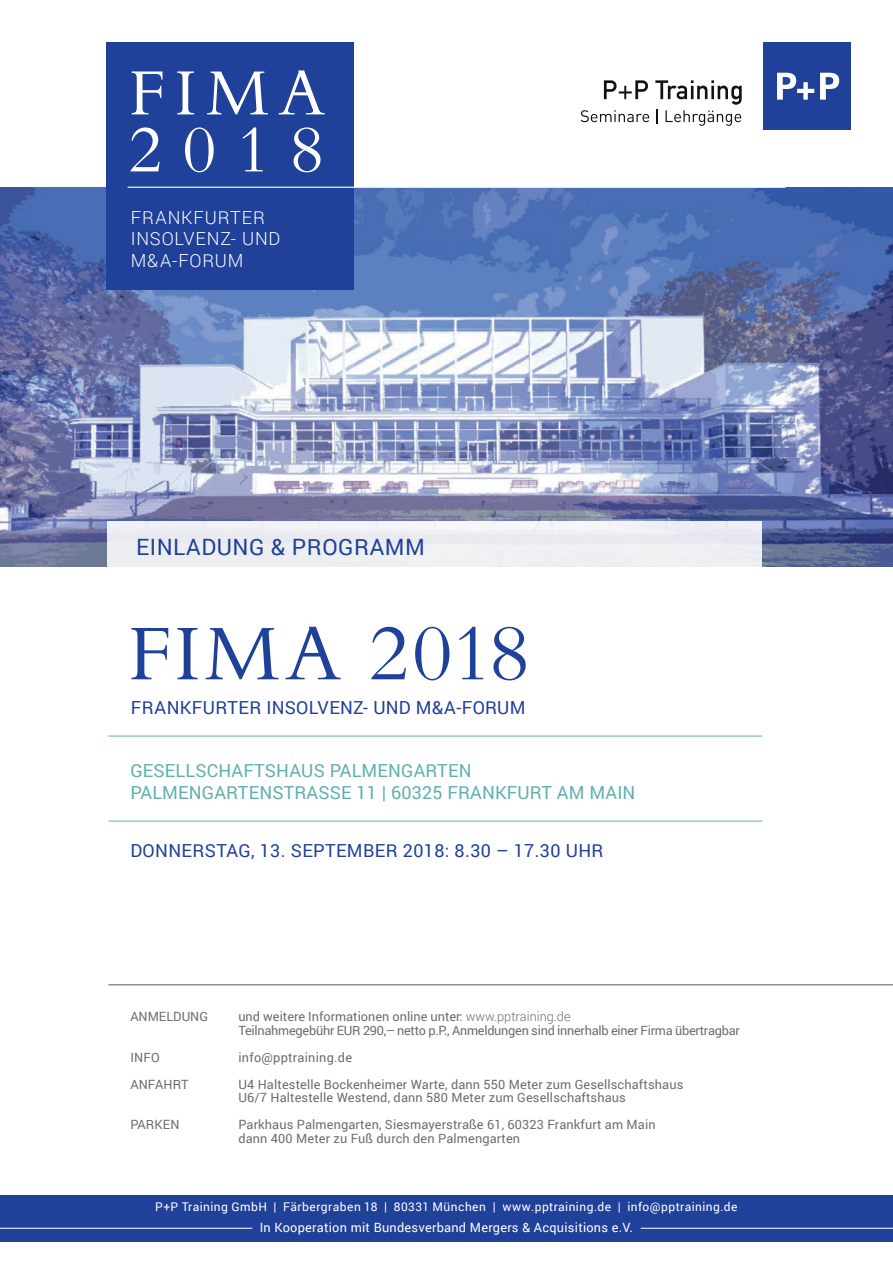
<style>
.page{position:relative;width:893px;height:1263px;background:#fff}
.page>*{position:absolute;margin:0;border:0;box-sizing:border-box;transform-origin:0 0}
.t1{font:82.5px "Bembo Std";letter-spacing:.03em;color:#20419a}
.t2{font:69px/57px "Bembo Std";letter-spacing:.21em;color:#fff}
.t3{font:22.5px "Roboto";letter-spacing:.025em;color:#20419a}
.t4{font:18px "Roboto";letter-spacing:.02em;color:#20419a}
.t5{font:18px/21.6px "Roboto";letter-spacing:.01em;color:#60afb1}
.t6{font:300 18px/21.6px "Roboto";letter-spacing:.045em;color:#fff}
.t7{font:12.75px/13.5px "Roboto";letter-spacing:.01em;color:#6c6d70}
.t8{font:12.75px/13.5px "Roboto";letter-spacing:-.02em;color:#6c6d70}
.t9{font:12.75px "Roboto";letter-spacing:.02em;color:#fff}
.t10{font:12px "Roboto";letter-spacing:.035em;color:#fff}
.s1{font-weight:300}
</style>
<div class="page">
<div style="left:0;top:1195px;width:893px;height:47px;background:#20419a"></div>
<img style="left:0;top:187px;width:893px;height:380px">
<div style="left:106px;top:43px;width:248px;height:247px;background:#20419a"></div>
<div style="left:108px;top:522px;width:654px;height:48px;background:#edeef2"></div>
<hr style="left:108px;top:736px;width:654px;height:1px;background:#60afb1">
<hr style="left:108px;top:821px;width:654px;height:1px;background:#60afb1">
<hr style="left:108px;top:984px;width:785px;height:1px;background:#57585a">
<hr style="left:128px;top:187px;width:658px;height:1px;background:#fff">
<hr style="left:641px;top:1228px;width:252px;height:1px;background:#fff">
<hr style="left:0;top:1228px;width:252px;height:1px;background:#fff">
<div style="left:763px;top:43px;width:87px;height:87px;background:#20419a"></div>
<svg style="left:777px;top:73px;width:37px;height:27px"></svg>
<svg style="left:820px;top:73px;width:19px;height:27px"></svg>
<svg style="left:604px;top:80px;width:44px;height:19px"></svg>
<svg style="left:581px;top:110px;width:68px;height:12px"></svg>
<svg style="left:655px;top:80px;width:87px;height:46px"></svg>
<h2 class="t2" style="left:129px;top:63px;width:198px">FIMA<br>2018</h2>
<h3 class="t6" style="left:131px;top:206px;width:151px">FRANKFURTER<br>INSOLVENZ- UND<br>M&amp;A-FORUM</h3>
<h3 class="t3" style="left:136px;top:531px;width:290px">EINLADUNG &amp; PROGRAMM</h3>
<h1 class="t1" style="left:128px;top:605px;width:403px">FIMA 2018</h1>
<h3 class="t4" style="left:131px;top:695px;width:396px">FRANKFURTER INSOLVENZ- UND M&amp;A-FORUM</h3>
<h3 class="t5" style="left:130px;top:759px;width:506px">GESELLSCHAFTSHAUS PALMENGARTEN<br>PALMENGARTENSTRASSE 11 | 60325 FRANKFURT AM MAIN</h3>
<h3 class="t4" style="left:130px;top:837px;width:475px">DONNERSTAG, 13. SEPTEMBER 2018: 8.30 – 17.30 UHR</h3>
<p class="t7" style="left:130px;top:1009px;width:79px">ANMELDUNG</p>
<p class="t8" style="left:238px;top:1009px;width:503px">und weitere Informationen online unter: <span class="s1">www.pptraining.de<br></span>Teilnahmegebühr EUR 290,– netto p.P., Anmeldungen sind innerhalb einer Firma übertragbar</p>
<p class="t7" style="left:130px;top:1050px;width:31px">INFO</p>
<p class="t7" style="left:238px;top:1050px;width:115px">info@pptraining.de</p>
<p class="t7" style="left:130px;top:1077px;width:60px">ANFAHRT</p>
<p class="t7" style="left:238px;top:1077px;width:446px">U4 Haltestelle Bockenheimer Warte, dann 550 Meter zum Gesellschaftshaus<br>U6/7 Haltestelle Westend, dann 580 Meter zum Gesellschaftshaus</p>
<p class="t7" style="left:130px;top:1117px;width:51px">PARKEN</p>
<p class="t7" style="left:238px;top:1117px;width:419px">Parkhaus Palmengarten, Siesmayerstraße 61, 60323 Frankfurt am Main dann 400 Meter zu Fuß durch den Palmengarten</p>
<p class="t10" style="left:155px;top:1198px;width:584px">P+P Training GmbH | Färbergraben 18 | 80331 München | www.pptraining.de | info@pptraining.de</p>
<p class="t9" style="left:260px;top:1219px;width:375px">In Kooperation mit Bundesverband Mergers &amp; Acquisitions e.V.</p>
</div>
